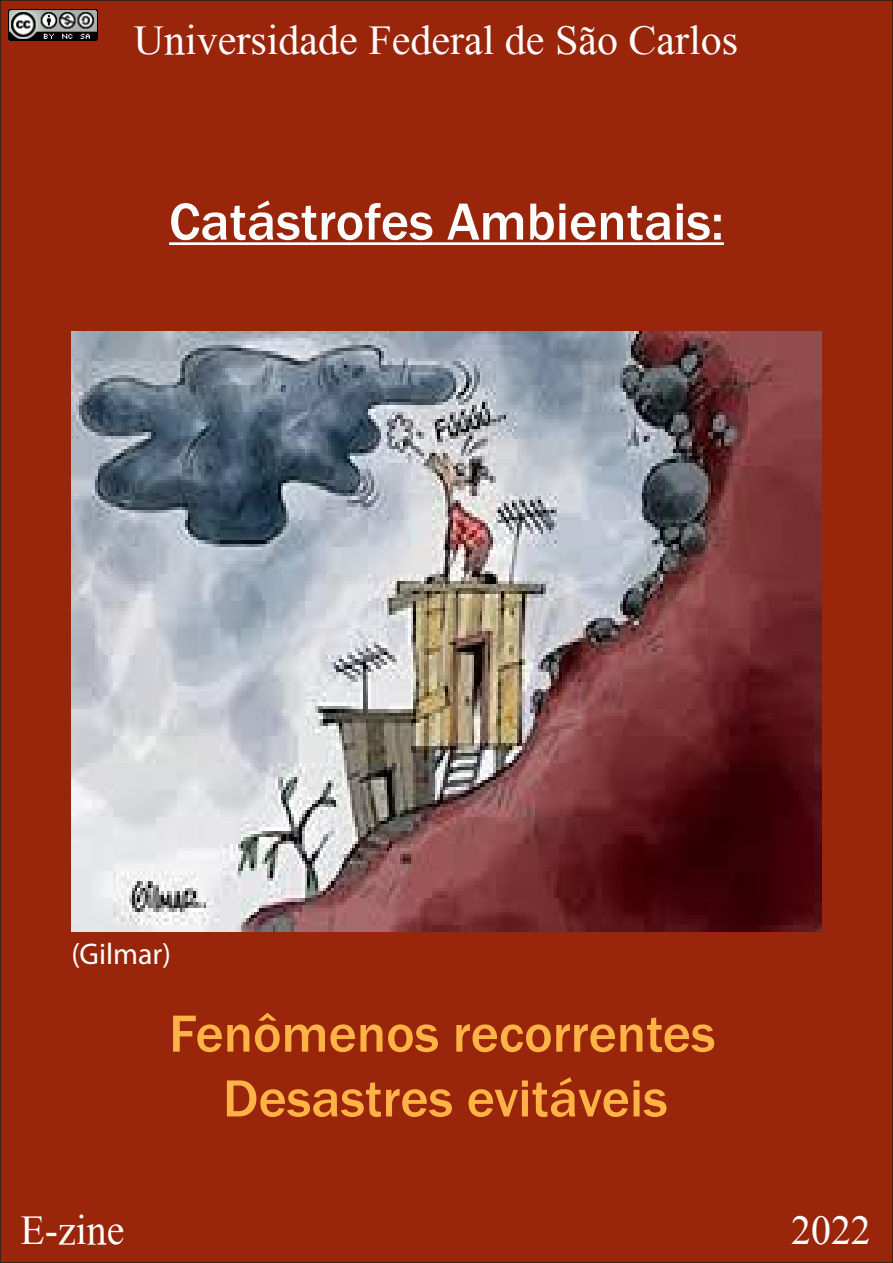
<style>
.page{position:relative;width:893px;height:1263px;background:#99250a}
.page>*{position:absolute;margin:0;border:0;box-sizing:border-box;transform-origin:0 0}
.t1{font:500 54px/64.8px "Franklin Gothic";color:#ffb346;text-align:center}
.t2{font:500 54px "Franklin Gothic";color:#fff}
.t3{font:42px "Mongolian Baiti";color:#fff}
.t4{font:42px "Mongolian Baiti";color:#fff;scale:.95 1}
.t5{font:30px "Myriad Pro";color:#fff}
</style>
<div class="page">
<hr style="left:169px;top:242px;width:555px;height:3px;background:#fff">
<img style="left:71px;top:331px;width:750px;height:600px">
<img style="left:9px;top:9px;width:88px;height:31px">
<p class="t3" style="left:134px;top:17px;width:606px">Universidade Federal de São Carlos</p>
<p class="t2" style="left:169px;top:188px;width:556px">Catástrofes Ambientais:</p>
<p class="t5" style="left:71px;top:935px;width:101px">(Gilmar)</p>
<p class="t1" style="left:169px;top:1002px;width:548px">Fenômenos recorrentes<br>Desastres evitáveis</p>
<p class="t4" style="left:21px;top:1207px;width:111px">E-zine</p>
<p class="t4" style="left:791px;top:1207px;width:85px">2022</p>
</div>
